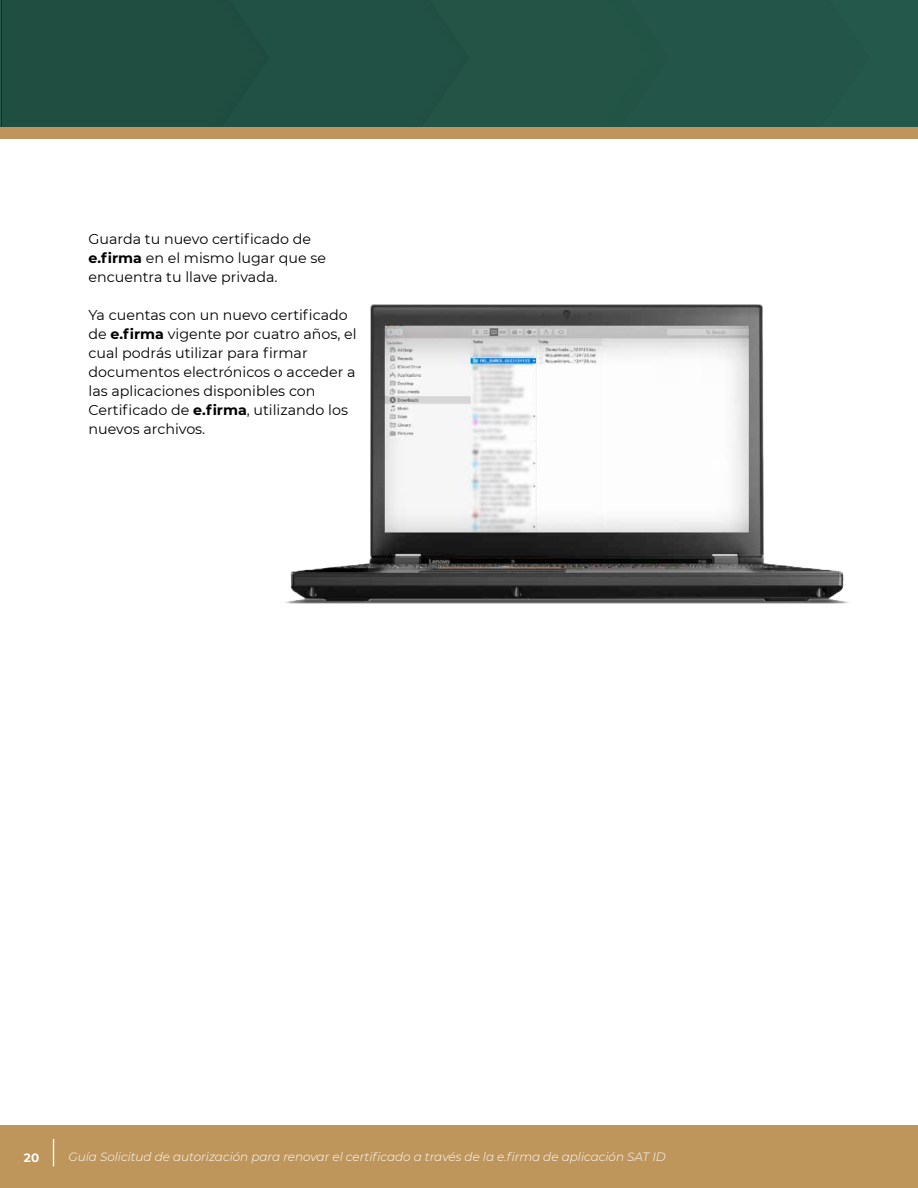
<style>
.page{position:relative;width:918px;height:1188px;background:#fff}
.page>*{position:absolute;margin:0;border:0;box-sizing:border-box;transform-origin:0 0}
.t1{font:14.25px/19px "Montserrat";color:#000}
.t2{font:italic 300 12px "Montserrat";color:#fff}
.t3{font:700 12px "Montserrat";color:#fff}
.s1{font-weight:700}
</style>
<div class="page">
<div style="left:2px;top:0;width:916px;height:127px;background:#225446"></div>
<div style="left:0;top:127px;width:918px;height:12px;background:#be955b"></div>
<div style="left:0;top:1125px;width:918px;height:63px;background:#be955b"></div>
<svg style="left:53px;top:1139px;width:1px;height:27px"></svg>
<img style="left:285px;top:304px;width:564px;height:300px">
<img style="left:385px;top:325px;width:364px;height:206px">
<p class="t1" style="left:88px;top:229px;width:239px">Guarda tu nuevo certificado de <span class="s1">e.firma</span> en el mismo lugar que se encuentra tu llave privada.</p>
<p class="t1" style="left:88px;top:305px;width:270px">Ya cuentas con un nuevo certificado de <span class="s1">e.firma</span> vigente por cuatro años, el cual podrás utilizar para firmar documentos electrónicos o acceder a las aplicaciones disponibles con Certificado de <span class="s1">e.firma</span>, utilizando los nuevos archivos.</p>
<p class="t3" style="left:24px;top:1149px;width:17px">20</p>
<p class="t2" style="left:68px;top:1148px;width:599px">Guía Solicitud de autorización para renovar el certificado a través de la e.firma de aplicación SAT ID</p>
</div>
